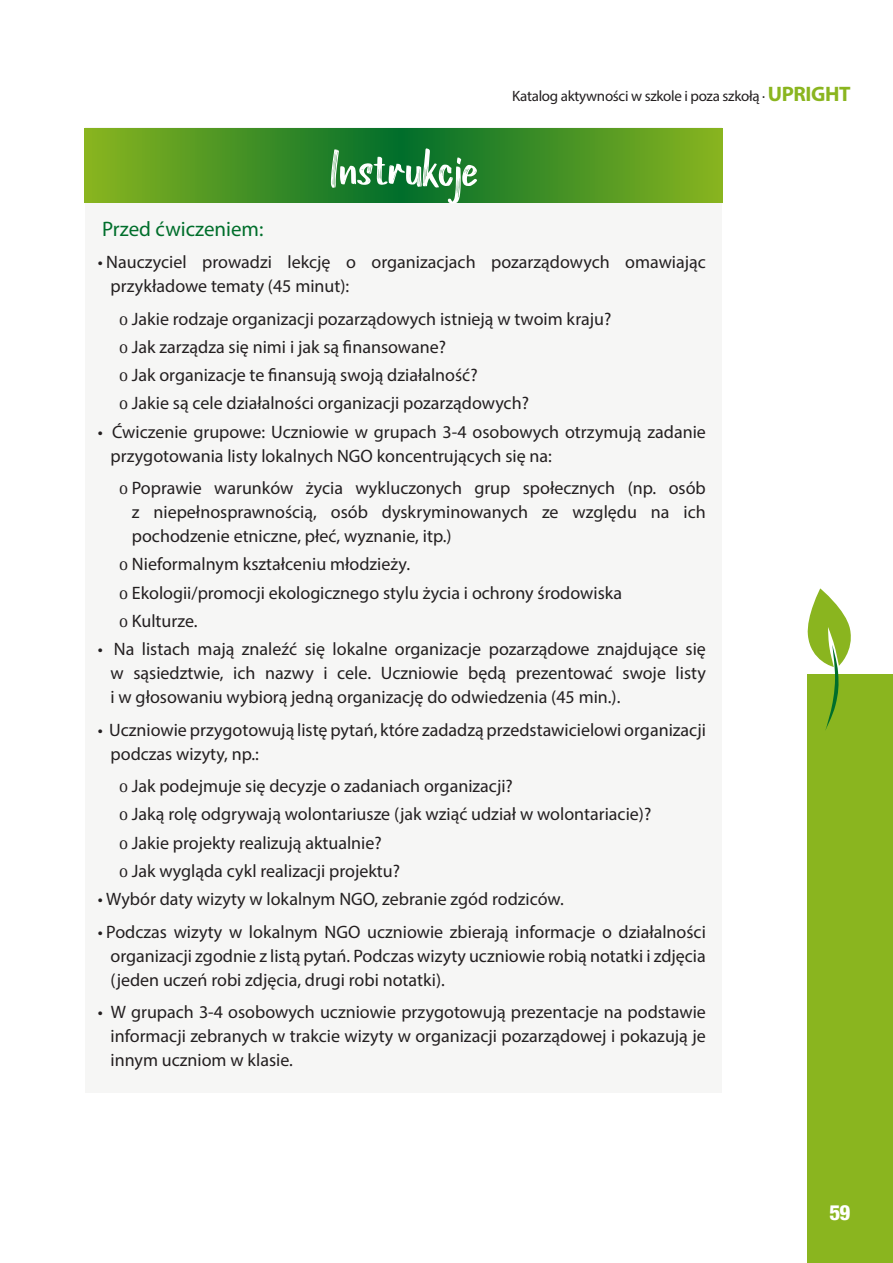
<style>
.page{position:relative;width:893px;height:1263px;background:#fff}
.page>*{position:absolute;margin:0;border:0;box-sizing:border-box;transform-origin:0 0}
.Estilo_de_párrafo_1{font:54px "ZAMRACK";color:#fff}
.Estilo_de_párrafo_1-2{font:21px "Myriad Pro";color:#006e2b}
.t1{font:800 condensed 21px "Helvetica Neue LT Std";color:#fff}
.t2{font:18px/24px "Myriad Pro";color:#231f20;text-align:justify}
.t3{font:15px "Myriad Pro";letter-spacing:-.02em;color:#231f20}
.s1{font-weight:700;font-size:21px;color:#8ab51f}
.s2{font-family:"Rotis Semi Sans Std"}
</style>
<div class="page">
<div style="left:808px;top:674px;width:85px;height:589px;background:#8ab51f"></div>
<svg style="left:807px;top:588px;width:44px;height:143px"></svg>
<div style="left:86px;top:128px;width:636px;height:965px;background:#f6f6f5"></div>
<svg style="left:84px;top:128px;width:638px;height:75px;background:#449124"></svg>
<p class="Estilo_de_párrafo_1" style="left:330px;top:125px;width:149px">Instrukcje</p>
<p class="t3" style="left:512px;top:87px;width:340px">Katalog aktywności w szkole i poza szkołą · <span class="s1">UPRIGHT</span></p>
<p class="Estilo_de_párrafo_1-2" style="left:102px;top:216px;width:163px">Przed ćwiczeniem:</p>
<p class="t2" style="left:111px;top:250px;width:597px;text-indent:-13px">• Nauczyciel prowadzi lekcję o organizacjach pozarządowych omawiając przykładowe tematy (45 minut):</p>
<p class="t2" style="left:119px;top:306px;width:494px"><span class="s2">o</span> Jakie rodzaje organizacji pozarządowych istnieją w twoim kraju?</p>
<p class="t2" style="left:119px;top:335px;width:328px"><span class="s2">o</span> Jak zarządza się nimi i jak są finansowane?</p>
<p class="t2" style="left:119px;top:363px;width:360px"><span class="s2">o</span> Jak organizacje te finansują swoją działalność?</p>
<p class="t2" style="left:119px;top:391px;width:411px"><span class="s2">o</span> Jakie są cele działalności organizacji pozarządowych?</p>
<p class="t2" style="left:111px;top:419px;width:597px;text-indent:-13px">• Ćwiczenie grupowe: Uczniowie w grupach 3-4 osobowych otrzymują zadanie przygotowania listy lokalnych NGO koncentrujących się na:</p>
<p class="t2" style="left:132px;top:476px;width:576px;text-indent:-13px"><span class="s2">o</span> Poprawie warunków życia wykluczonych grup społecznych (np. osób z niepełnosprawnością, osób dyskryminowanych ze względu na ich pochodzenie etniczne, płeć, wyznanie, itp.)</p>
<p class="t2" style="left:119px;top:552px;width:293px"><span class="s2">o</span> Nieformalnym kształceniu młodzieży.</p>
<p class="t2" style="left:119px;top:580px;width:505px"><span class="s2">o</span> Ekologii/promocji ekologicznego stylu życia i ochrony środowiska</p>
<p class="t2" style="left:119px;top:609px;width:80px"><span class="s2">o</span> Kulturze.</p>
<p class="t2" style="left:111px;top:637px;width:597px;text-indent:-13px">• Na listach mają znaleźć się lokalne organizacje pozarządowe znajdujące się w sąsiedztwie, ich nazwy i cele. Uczniowie będą prezentować swoje listy i w głosowaniu wybiorą jedną organizację do odwiedzenia (45 min.).</p>
<p class="t2" style="left:111px;top:717px;width:597px;text-indent:-13px">• Uczniowie przygotowują listę pytań, które zadadzą przedstawicielowi organizacji podczas wizyty, np.:</p>
<p class="t2" style="left:119px;top:774px;width:395px"><span class="s2">o</span> Jak podejmuje się decyzje o zadaniach organizacji?</p>
<p class="t2" style="left:119px;top:802px;width:534px"><span class="s2">o</span> Jaką rolę odgrywają wolontariusze (jak wziąć udział w wolontariacie)?</p>
<p class="t2" style="left:119px;top:830px;width:264px"><span class="s2">o</span> Jakie projekty realizują aktualnie?</p>
<p class="t2" style="left:119px;top:859px;width:282px"><span class="s2">o</span> Jak wygląda cykl realizacji projektu?</p>
<p class="t2" style="left:98px;top:887px;width:467px">• Wybór daty wizyty w lokalnym NGO, zebranie zgód rodziców.</p>
<p class="t2" style="left:111px;top:919px;width:597px;text-indent:-13px">• Podczas wizyty w lokalnym NGO uczniowie zbierają informacje o działalności organizacji zgodnie z listą pytań. Podczas wizyty uczniowie robią notatki i zdjęcia (jeden uczeń robi zdjęcia, drugi robi notatki).</p>
<p class="t2" style="left:111px;top:1000px;width:597px;text-indent:-13px">• W grupach 3-4 osobowych uczniowie przygotowują prezentacje na podstawie informacji zebranych w trakcie wizyty w organizacji pozarządowej i pokazują je innym uczniom w klasie.</p>
<p class="t1" style="left:829px;top:1200px;width:23px">59</p>
</div>
